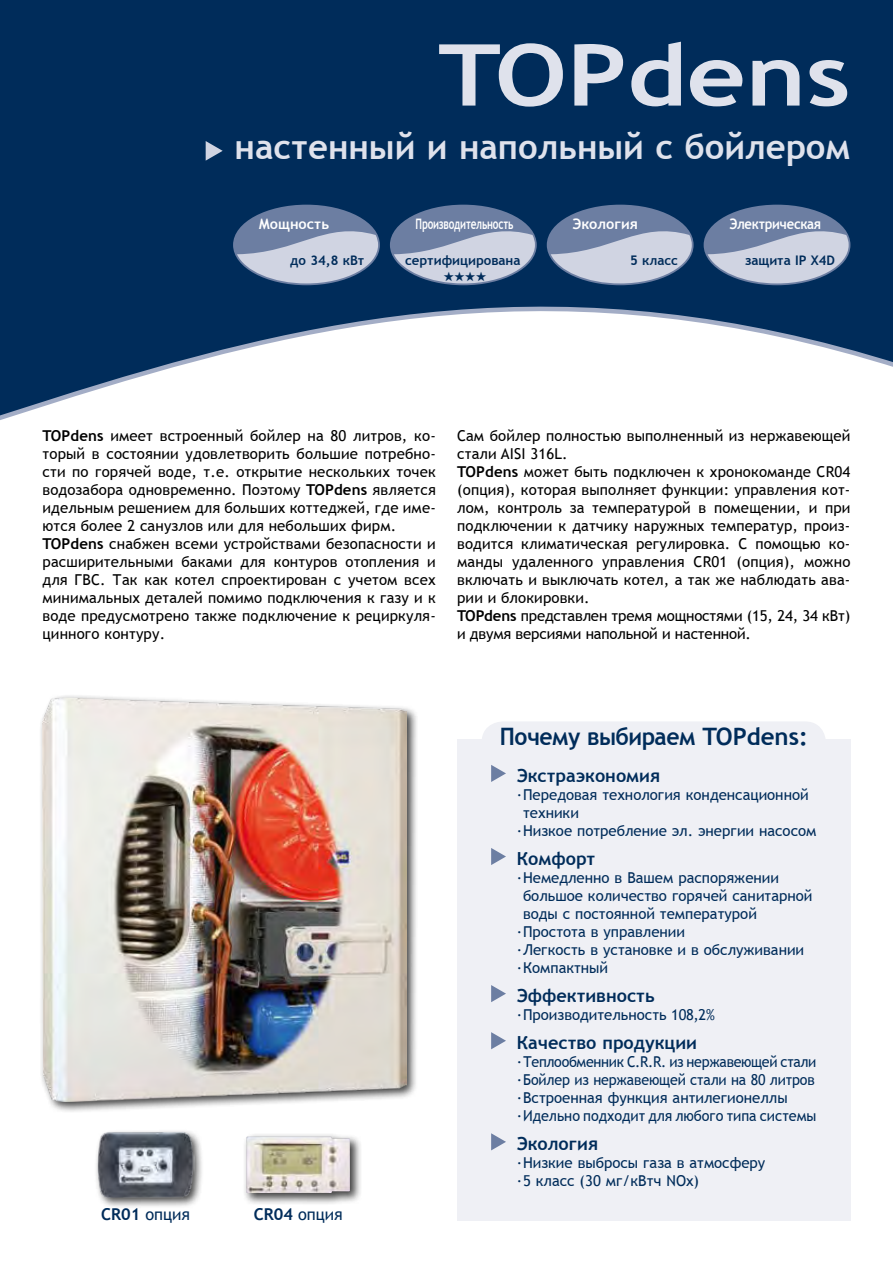
<style>
.page{position:relative;width:893px;height:1263px;background:#002c5a}
.page>*{position:absolute;margin:0;border:0;box-sizing:border-box;transform-origin:0 0}
.t1{font:700 85.5px "Trebuchet MS";color:#dfe2ec;scale:1.2 1}
.t2{font:700 34.5px "Trebuchet MS";color:#dfe2ec}
.t3{font:700 24px "Trebuchet MS";letter-spacing:-.02em;color:#002c5a;scale:.95 1}
.t4{font:700 18px "Trebuchet MS";color:#002c5a}
.t5{font:16.35px "Trebuchet MS";color:#002c5a}
.t6{font:15px/18px "Trebuchet MS";letter-spacing:.01em;color:#000}
.t7{font:15px/18px "Trebuchet MS";color:#002c5a}
.t8{font:700 14.4px "Trebuchet MS";letter-spacing:-.02em;color:#fff;scale:.69 1}
.t9{font:700 14.4px "Trebuchet MS";color:#fff}
.t10{font:700 14.4px "Trebuchet MS";letter-spacing:-.02em;color:#fff;scale:.9 1}
.t11{font:700 13.2px "Trebuchet MS";color:#002c5a}
.t12{font:13.2px "Zapf Dingbats ITC";color:#002c5a}
.s1{font-weight:700}
</style>
<div class="page">
<div style="left:0;top:601px;width:893px;height:662px;background:#fff"></div>
<div style="left:242px;top:1133px;width:120px;height:73px;background:#000;opacity:.75"></div>
<img style="left:246px;top:1137px;width:104px;height:56px">
<div style="left:94px;top:1128px;width:110px;height:81px;background:#000;opacity:.75"></div>
<img style="left:97px;top:1131px;width:98px;height:68px">
<div style="left:457px;top:739px;width:393px;height:481px;background:#eff0f5"></div>
<div style="left:482px;top:721px;width:344px;height:49px;background:#eff0f5;border-radius:21px"></div>
<svg style="left:491px;top:765px;width:15px;height:17px"></svg>
<svg style="left:491px;top:848px;width:15px;height:17px"></svg>
<svg style="left:491px;top:985px;width:15px;height:17px"></svg>
<svg style="left:491px;top:1032px;width:15px;height:17px"></svg>
<svg style="left:491px;top:1133px;width:15px;height:17px"></svg>
<svg style="left:206px;top:141px;width:17px;height:12px"></svg>
<div style="left:38px;top:693px;width:380px;height:420px;background:#000;opacity:.75"></div>
<img style="left:42px;top:697px;width:364px;height:404px">
<svg style="left:0;top:153px;width:893px;height:448px"></svg>
<h1 class="t1" style="left:438px;top:22px;width:345px">TOPdens</h1>
<h2 class="t2" style="left:235px;top:125px;width:617px">настенный и напольный с бойлером</h2>
<p class="t9" style="left:259px;top:215px;width:72px">Мощность</p>
<p class="t11" style="left:290px;top:252px;width:76px">до 34,8 кВт</p>
<p class="t8" style="left:416px;top:215px;width:143px">Производительность</p>
<p class="t11" style="left:405px;top:252px;width:117px">сертифицирована</p>
<p class="t12" style="left:443px;top:270px;width:45px">★★★★</p>
<p class="t9" style="left:572px;top:215px;width:67px">Экология</p>
<p class="t11" style="left:630px;top:252px;width:50px">5 класс</p>
<p class="t10" style="left:729px;top:215px;width:104px">Электрическая</p>
<p class="t11" style="left:745px;top:252px;width:91px">защита IP X4D</p>
<p class="t6" style="left:43px;top:426px;width:395px"><span class="s1">TOPdens</span> имеет встроенный бойлер на 80 литров, ко&shy;торый в состоянии удовлетворить большие потребно&shy;сти по горячей воде, т.е. открытие нескольких точек водозабора одновременно. Поэтому <span class="s1">TOPdens</span> является идельным решением для больших коттеджей, где име&shy;ются более 2 санузлов или для небольших фирм.<br><span class="s1">TOPdens</span> снабжен всеми устройствами безопасности и расширительными баками для контуров отопления и для ГВС. Так как котел спроектирован с учетом всех минимальных деталей помимо подключения к газу и к воде предусмотрено также подключение к рециркуля&shy;цинного контуру.</p>
<p class="t6" style="left:457px;top:426px;width:395px">Сам бойлер полностью выполненный из нержавеющей стали AISI 316L.<br><span class="s1">TOPdens</span> может быть подключен к хронокоманде CR04 (опция), которая выполняет функции: управления кот&shy;лом, контроль за температурой в помещении, и при подключении к датчику наружных температур, произ&shy;водится климатическая регулировка. С помощью ко&shy;манды удаленного управления CR01 (опция), можно включать и выключать котел, а так же наблюдать ава&shy;рии и блокировки.<br><span class="s1">TOPdens</span> представлен тремя мощностями (15, 24, 34 кВт) и двумя версиями напольной и настенной.</p>
<p class="t5" style="left:101px;top:1205px;width:90px"><span class="s1">CR01</span> oпция</p>
<p class="t5" style="left:254px;top:1205px;width:90px"><span class="s1">CR04</span> oпция</p>
<h3 class="t3" style="left:500px;top:722px;width:326px">Почему выбираем TOPdens:</h3>
<p class="t4" style="left:517px;top:764px;width:145px">Экстраэкономия</p>
<p class="t7" style="left:517px;top:786px;width:294px">·Передовая технология конденсационной</p>
<p class="t7" style="left:523px;top:804px;width:57px">техники</p>
<p class="t7" style="left:517px;top:822px;width:301px">·Низкое потребление эл. энергии насосом</p>
<p class="t4" style="left:517px;top:847px;width:80px">Комфорт</p>
<p class="t7" style="left:517px;top:869px;width:264px">·Немедленно в Вашем распоряжении</p>
<p class="t7" style="left:523px;top:887px;width:291px">большое количество горячей санитарной</p>
<p class="t7" style="left:523px;top:905px;width:235px">воды с постоянной температурой</p>
<p class="t7" style="left:517px;top:923px;width:170px">·Простота в управлении</p>
<p class="t7" style="left:517px;top:941px;width:289px">·Легкость в установке и в обслуживании</p>
<p class="t7" style="left:517px;top:959px;width:93px">·Компактный</p>
<p class="t4" style="left:517px;top:984px;width:140px">Эффективность</p>
<p class="t7" style="left:517px;top:1006px;width:200px">·Производительность 108,2%</p>
<p class="t4" style="left:517px;top:1032px;width:182px">Качество продукции</p>
<p class="t7" style="left:517px;top:1053px;width:301px">·Теплообменник C.R.R. из нержавеющей стали ·Бойлер из нержавеющей стали на 80 литров ·Встроенная функция антилегионеллы ·Идельно подходит для любого типа системы</p>
<p class="t4" style="left:517px;top:1133px;width:83px">Экология</p>
<p class="t7" style="left:517px;top:1154px;width:250px">·Низкие выбросы газа в атмосферу ·5 класс (30 мг/кВтч NOx)</p>
</div>
